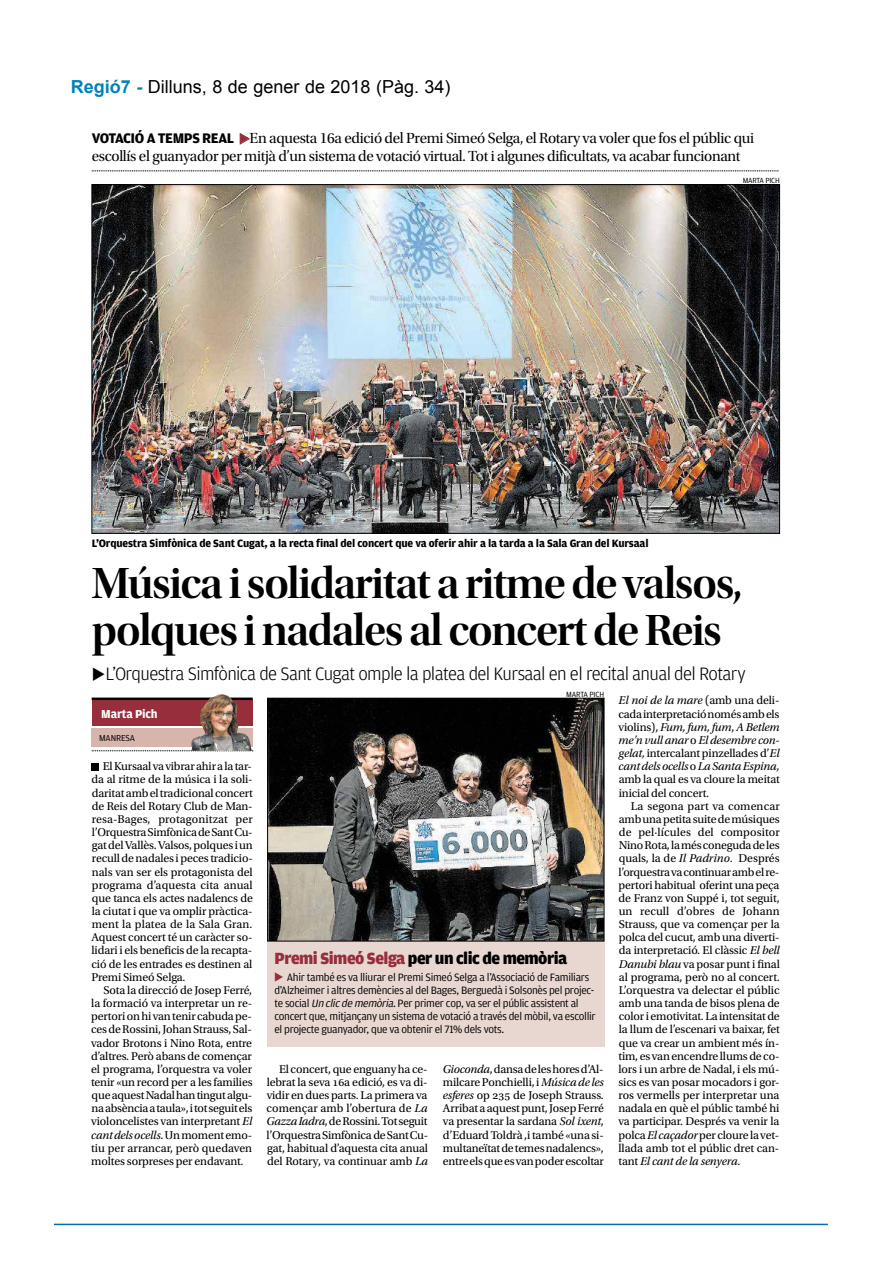
<style>
.page{position:relative;width:893px;height:1263px;background:#fff}
.page>*{position:absolute;margin:0;border:0;box-sizing:border-box;transform-origin:0 0}
.t1{font:45.45px/47.4px "Utopia Std Semibold Disp";letter-spacing:-.03em;color:#000}
.t2{font:300 19.05px "Amplitude";letter-spacing:-.035em;color:#000}
.t3{font:18px "Arial";color:#000}
.t4{font:900 17.25px "Amplitude";color:#000}
.t5{font:15.3px/17.2px "Utopia Std Subh";letter-spacing:-.02em;color:#000}
.t6{font:700 12.3px "Amplitude";color:#fff}
.t7{font:11.85px/13.2px "Utopia Std";letter-spacing:-.015em;color:#000;text-align:justify}
.t8{font:11.25px/13.2px "Amplitude";letter-spacing:-.025em;color:#000}
.t9{font:700 11.25px "Amplitude";letter-spacing:-.015em;color:#000}
.t10{font:9.15px "Amplitude";letter-spacing:-.015em;color:#000}
.t11{font:7.95px "Amplitude";letter-spacing:-.025em;color:#000}
.t12{font:7.8px "Amplitude";letter-spacing:-.03em;color:#000}
.s1{font-weight:700;color:#0082bb}
.s2{font-family:"Amplitude";font-weight:700;font-size:14.7px}
.s3{color:#962e3b}
.s4{font-style:italic}
</style>
<div class="page">
<hr style="left:54px;top:1224px;width:774px;height:1px;background:#006faf">
<div style="left:92px;top:763px;width:7px;height:7px;background:#000"></div>
<div style="left:267px;top:941px;width:337px;height:105px;background:#e8d6d0"></div>
<svg style="left:240px;top:133px;width:10px;height:11px"></svg>
<svg style="left:92px;top:171px;width:686px;height:1px"></svg>
<img style="left:94px;top:186px;width:684px;height:345px">
<img style="left:269px;top:700px;width:333px;height:239px">
<div style="left:267px;top:698px;width:337px;height:243px;border:1px solid #000"></div>
<svg style="left:92px;top:700px;width:161px;height:52px"></svg>
<div style="left:92px;top:729px;width:161px;height:18px;background:#d7b4ac"></div>
<div style="left:92px;top:699px;width:160px;height:26px;background:#962e3b"></div>
<hr style="left:92px;top:697px;width:161px;height:3px;background:#000">
<svg style="left:92px;top:750px;width:161px;height:1px"></svg>
<img style="left:191px;top:694px;width:61px;height:57px">
<h3 class="t3" style="left:71px;top:75px;width:381px"><span class="s1">Regió7 -</span> Dilluns, 8 de gener de 2018 (Pàg. 34)</h3>
<p class="t5" style="left:92px;top:130px;width:664px"><span class="s2">VOTACIÓ A TEMPS REAL</span> <span class="s3">◆</span>En aquesta 16a edició del Premi Simeó Selga, el Rotary va voler que fos el públic qui escollís el guanyador per mitjà d’un sistema de votació virtual. Tot i algunes dificultats, va acabar funcionant</p>
<p class="t12" style="left:743px;top:176px;width:38px">MARTA PICH</p>
<p class="t9" style="left:92px;top:537px;width:558px">L’Orquestra Simfònica de Sant Cugat, a la recta final del concert que va oferir ahir a la tarda a la Sala Gran del Kursaal</p>
<h1 class="t1" style="left:92px;top:560px;width:652px">Músicai solidaritataritmede valsos, polques inadalesal concertdeReis</h1>
<h2 class="t2" style="left:92px;top:663px;width:655px">◆L’Orquestra Simfònica de Sant Cugat omple la platea del Kursaal en el recital anual del Rotary</h2>
<p class="t6" style="left:101px;top:707px;width:58px">Marta Pich</p>
<p class="t10" style="left:99px;top:732px;width:38px">MANRESA</p>
<p class="t7" style="left:91px;top:760px;width:163px;text-indent:11px">ElKursaalvavibrarahiralatar&shy;da al ritme de la música i la soli&shy;daritatambeltradicionalconcert de Reis del Rotary Club de Man&shy;resa-Bages, protagonitzat per l’OrquestraSimfònicadeSantCu&shy;gatdelVallès.Valsos,polques iun reculldenadales ipeces tradicio&shy;nals van ser els protagonista del programa d’aquesta cita anual que tanca els actes nadalencs de la ciutat i que va omplir pràctica&shy;ment la platea de la Sala Gran.<br>Aquest concert té un caràcter so&shy;lidari i els beneficis de la recapta&shy;ció de les entrades es destinen al Premi Simeó Selga.</p>
<p class="t7" style="left:91px;top:984px;width:163px;text-indent:13px">Sota la direcció de Josep Ferré, la formació va interpretar un re&shy;pertorionhivantenircabudape&shy;cesdeRossini,JohanStrauss,Sal&shy;vador Brotons i Nino Rota, entre d’altres. Però abans de començar el programa, l’orquestra va voler tenir «un record per a les families queaquestNadalhantingutalgu&shy;naabsènciaataula»,itotseguitels violoncelistes van interpretant <span class="s4">El cantdelsocells</span>.Unmomentemo&shy;tiu per arrancar, però quedaven moltes sorpreses per endavant.</p>
<p class="t11" style="left:566px;top:690px;width:39px">MARTA PICH</p>
<h3 class="t4" style="left:275px;top:949px;width:294px"><span class="s3">Premi Simeó Selga</span> per un clic de memòria</h3>
<p class="t8" style="left:274px;top:970px;width:323px"><span class="s3">◆</span> Ahir també es va lliurar el Premi Simeó Selga a l’Associació de Familiars d’Alzheimer i altres demències al del Bages, Berguedà i Solsonès pel projec&shy;te social <span class="s4">Unclicdememòria</span>. Per primer cop, va ser el públic assistent al concert que, mitjançany un sistema de votació a través del mòbil, va escollir el projecte guanyador, que va obtenir el 71% dels vots.</p>
<p class="t7" style="left:267px;top:1062px;width:163px;text-indent:12px">El concert,que enguanyha ce&shy;lebrat la seva 16a edició, es va di&shy;vidir enduesparts. Laprimera va començar amb l’obertura de <span class="s4">La GazzaIadra</span>,deRossini.Totseguit l’OrquestraSimfònica deSantCu&shy;gat, habitual d’aquesta cita anual del Rotary, va continuar amb <span class="s4">La</span></p>
<p class="t7" style="left:443px;top:1062px;width:163px"><span class="s4">Gioconda</span>,dansadeleshoresd’Al&shy;milcarePonchielli,i<span class="s4">Músicade les esferes</span> op 235 de Joseph Strauss.<br>Arribataaquestpunt,JosepFerré va presentar la sardana <span class="s4">Sol ixent</span>, d’EduardToldrà ,itambé «una si&shy;multaneïtatdetemesnadalencs», entreelsqueesvanpoderescoltar</p>
<p class="t7" style="left:618px;top:694px;width:163px"><span class="s4">El noi de la mare</span> (amb una deli&shy;cadainterpretaciónomésambels violins), <span class="s4">Fum, fum, fum</span>, <span class="s4">A Betlem me’nvull anar</span> o<span class="s4">El desembre con&shy;gelat,</span> intercalantpinzelladesd’<span class="s4">El cantdelsocells</span>o<span class="s4">LaSantaEspina, </span>amb la qual es va cloure la meitat inicial del concert.</p>
<p class="t7" style="left:618px;top:799px;width:163px;text-indent:13px">La segona part va comencar ambunapetitasuitedemúsiques de pel·lícules del compositor NinoRota,lamésconegudadeles quals, la de <span class="s4">Il Padrino</span>. Després l’orquestravacontinuarambelre&shy;pertori habitual oferint una peça de Franz von Suppé i, tot seguit, un recull d’obres de Johann Strauss, que va començar per la polca del cucut, amb una diverti&shy;da interpretació. El clàssic <span class="s4">El bell Danubi blau</span> va posar punt i final al programa, però no al concert.<br>L’orquestra va delectar el públic amb una tanda de bisos plena de colori emotivitat.La intensitatde la llum de l’escenari va baixar, fet que va crear un ambient més ín&shy;tim, es vanencendre llumsde co&shy;lors i un arbre de Nadal, i els mú&shy;sics es van posar mocadors i gor&shy;ros vermells per interpretar una nadala en què el públic també hi va participar. Després va venir la polca<span class="s4">El caçador</span>perclourelavet&shy;llada amb tot el públic dret can&shy;tant <span class="s4">El cant de la senyera</span>.</p>
</div>
